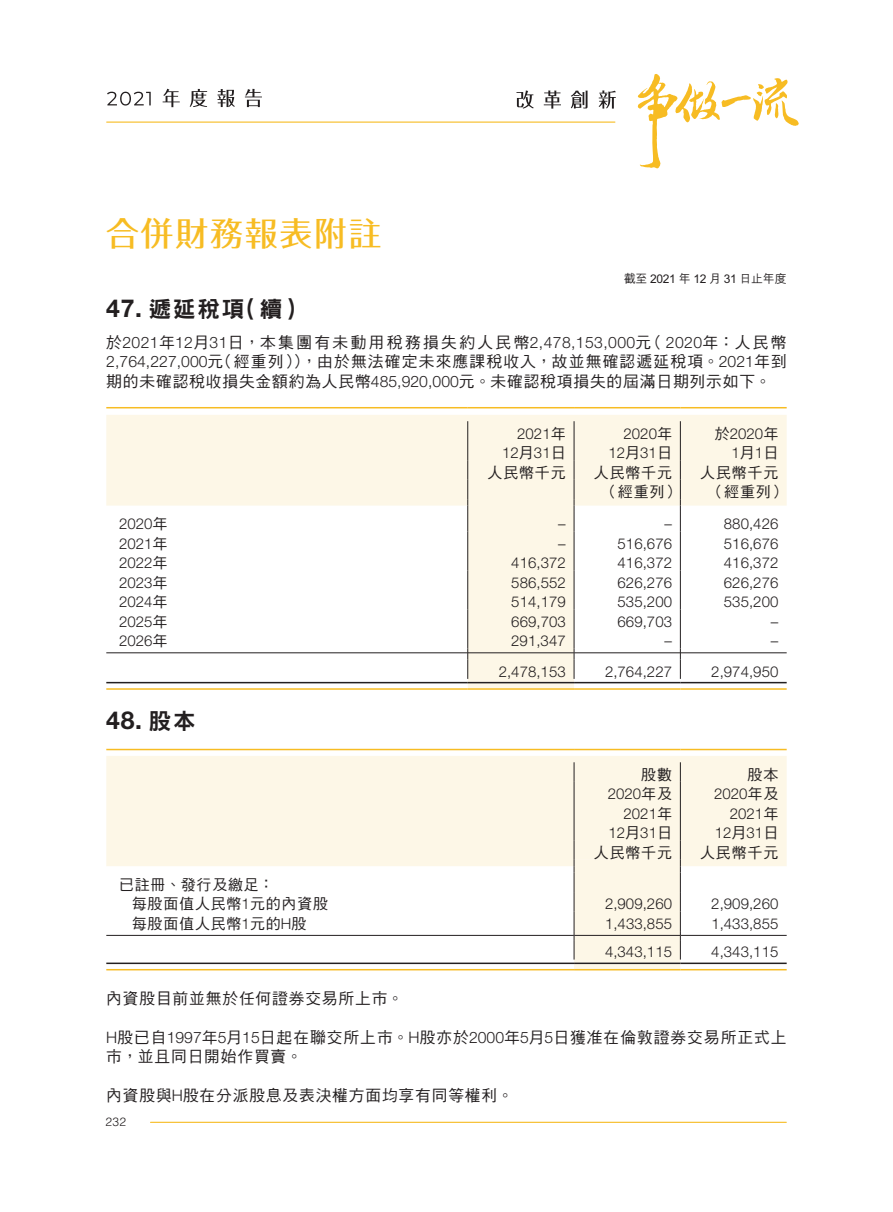
<style>
.page{position:relative;width:893px;height:1212px;background:#fff}
.page>*{position:absolute;margin:0;border:0;box-sizing:border-box;transform-origin:0 0}
.t1{font:500 33px "Folk Pro";letter-spacing:.05em;color:#f7bc23}
.t2{font:700 24.75px "Helvetica Neue LT Std";color:#231f20}
.t3{font:22.5px "DF Hei Std W9";color:#231f20}
.t4{font:15.75px/19.5px "DF Hei Std W5";letter-spacing:.055em;color:#231f20;text-align:justify}
.t5{font:300 15px/19.5px "Helvetica Neue LT Std";letter-spacing:.005em;color:#231f20;text-align:right}
.t6{font:15px/19.5px "DF Hei Std W5";letter-spacing:.055em;color:#231f20}
.t7{font:500 12px "M Hei HK";letter-spacing:-.025em;color:#231f20}
.t8{font:300 12px "Helvetica LT Std";color:#231f20}
.s1{font-family:"Helvetica Neue LT Std";font-weight:700;font-size:24.75px}
.s2{font-family:"Helvetica Neue LT Std";font-weight:300}
.s3{font-family:"DF Hei Std W5";font-weight:400}
.s4{font-family:"DF Hei Std W9";font-weight:400;font-size:22.5px}
</style>
<div class="page">
<hr style="left:151px;top:1122px;width:635px;height:1px;background:#f7bc23">
<hr style="left:107px;top:122px;width:508px;height:1px;background:#f7bc23">
<svg style="left:107px;top:92px;width:44px;height:14px"></svg>
<svg style="left:163px;top:89px;width:17px;height:18px"></svg>
<svg style="left:190px;top:89px;width:17px;height:18px"></svg>
<svg style="left:218px;top:89px;width:17px;height:18px"></svg>
<svg style="left:245px;top:89px;width:17px;height:18px"></svg>
<svg style="left:516px;top:90px;width:18px;height:19px"></svg>
<svg style="left:544px;top:90px;width:17px;height:19px"></svg>
<svg style="left:571px;top:91px;width:17px;height:17px"></svg>
<svg style="left:599px;top:90px;width:17px;height:19px"></svg>
<svg style="left:637px;top:74px;width:162px;height:94px"></svg>
<svg style="left:106px;top:415px;width:681px;height:273px"></svg>
<hr style="left:467px;top:421px;width:1px;height:39px;background:#231f20">
<hr style="left:574px;top:421px;width:1px;height:39px;background:#231f20">
<hr style="left:680px;top:421px;width:1px;height:39px;background:#231f20">
<svg style="left:467px;top:460px;width:1px;height:219px"></svg>
<svg style="left:574px;top:460px;width:1px;height:219px"></svg>
<svg style="left:680px;top:460px;width:1px;height:219px"></svg>
<hr style="left:106px;top:407px;width:362px;height:1px;background:#f7bc23">
<hr style="left:468px;top:407px;width:106px;height:1px;background:#f7bc23">
<hr style="left:574px;top:407px;width:106px;height:1px;background:#f7bc23">
<hr style="left:680px;top:407px;width:107px;height:1px;background:#f7bc23">
<hr style="left:106px;top:652px;width:362px;height:1px;background:#231f20">
<hr style="left:468px;top:652px;width:106px;height:1px;background:#231f20">
<hr style="left:574px;top:652px;width:106px;height:1px;background:#231f20">
<hr style="left:681px;top:652px;width:106px;height:1px;background:#231f20">
<hr style="left:106px;top:682px;width:362px;height:1px;background:#231f20">
<hr style="left:468px;top:682px;width:106px;height:1px;background:#231f20">
<hr style="left:574px;top:682px;width:106px;height:1px;background:#231f20">
<hr style="left:680px;top:682px;width:107px;height:1px;background:#231f20">
<hr style="left:106px;top:688px;width:362px;height:2px;background:#f7bc23">
<hr style="left:468px;top:688px;width:106px;height:2px;background:#f7bc23">
<hr style="left:574px;top:688px;width:106px;height:2px;background:#f7bc23">
<hr style="left:680px;top:688px;width:107px;height:2px;background:#f7bc23">
<div style="left:106px;top:756px;width:681px;height:110px;background:#fdf7e7"></div>
<hr style="left:106px;top:749px;width:468px;height:1px;background:#f7bc23">
<hr style="left:574px;top:749px;width:106px;height:1px;background:#f7bc23">
<hr style="left:680px;top:749px;width:107px;height:1px;background:#f7bc23">
<svg style="left:680px;top:762px;width:1px;height:20px"></svg>
<hr style="left:680px;top:782px;width:1px;height:58px;background:#231f20">
<svg style="left:574px;top:762px;width:1px;height:20px"></svg>
<hr style="left:574px;top:782px;width:1px;height:58px;background:#231f20">
<div style="left:574px;top:840px;width:107px;height:129px;background:#fdf7e7"></div>
<hr style="left:106px;top:935px;width:468px;height:1px;background:#231f20">
<hr style="left:574px;top:935px;width:106px;height:1px;background:#231f20">
<hr style="left:681px;top:935px;width:106px;height:1px;background:#231f20">
<hr style="left:106px;top:962px;width:468px;height:2px;background:#231f20">
<hr style="left:574px;top:962px;width:106px;height:2px;background:#231f20">
<hr style="left:680px;top:962px;width:107px;height:2px;background:#231f20">
<hr style="left:106px;top:969px;width:468px;height:1px;background:#f7bc23">
<hr style="left:574px;top:969px;width:106px;height:1px;background:#f7bc23">
<hr style="left:680px;top:969px;width:107px;height:1px;background:#f7bc23">
<h1 class="t1" style="left:106px;top:205px;width:277px">合併財務報表附註</h1>
<p class="t7" style="left:624px;top:270px;width:164px">截至 2021 年 12 月 31 日止年度</p>
<h3 class="t3" style="left:106px;top:297px;width:201px"><span class="s1">47.</span> 遞延稅項（續）</h3>
<p class="t4" style="left:106px;top:332px;width:682px">於<span class="s2">2021</span>年<span class="s2">12</span>月<span class="s2">31</span>日，本集團有未動用稅務損失約人民幣<span class="s2">2,478,153,000</span>元（<span class="s2">2020</span>年：人民幣<span class="s2">2,764,227,000</span>元（經重列）），由於無法確定未來應課稅收入，故並無確認遞延稅項。<span class="s2">2021</span>年到期的未確認稅收損失金額約為人民幣<span class="s2">485,920,000</span>元。未確認稅項損失的屆滿日期列示如下。</p>
<p class="t5" style="left:502px;top:423px;width:65px">2021<span class="s3">年<br></span>12<span class="s3">月</span>31<span class="s3">日</span></p>
<p class="t5" style="left:608px;top:423px;width:65px">2020<span class="s3">年<br></span>12<span class="s3">月</span>31<span class="s3">日</span></p>
<p class="t5" style="left:715px;top:423px;width:65px"><span class="s3">於</span>2020<span class="s3">年<br></span>1<span class="s3">月</span>1<span class="s3">日</span></p>
<p class="t6" style="left:488px;top:462px;width:80px">人民幣千元</p>
<p class="t6" style="left:594px;top:462px;width:80px">人民幣千元</p>
<p class="t6" style="left:700px;top:462px;width:80px">人民幣千元</p>
<p class="t6" style="left:603px;top:482px;width:78px">（經重列）</p>
<p class="t6" style="left:709px;top:482px;width:78px">（經重列）</p>
<p class="t5" style="left:119px;top:514px;width:50px">2020<span class="s3">年</span></p>
<p class="t5" style="left:558px;top:514px;width:9px">–</p>
<p class="t5" style="left:665px;top:514px;width:9px">–</p>
<p class="t5" style="left:724px;top:514px;width:56px">880,426</p>
<p class="t5" style="left:119px;top:533px;width:50px">2021<span class="s3">年</span></p>
<p class="t5" style="left:558px;top:533px;width:9px">–</p>
<p class="t5" style="left:618px;top:533px;width:56px">516,676</p>
<p class="t5" style="left:724px;top:533px;width:56px">516,676</p>
<p class="t5" style="left:119px;top:553px;width:50px">2022<span class="s3">年</span></p>
<p class="t5" style="left:511px;top:553px;width:56px">416,372</p>
<p class="t5" style="left:618px;top:553px;width:56px">416,372</p>
<p class="t5" style="left:724px;top:553px;width:56px">416,372</p>
<p class="t5" style="left:119px;top:572px;width:50px">2023<span class="s3">年</span></p>
<p class="t5" style="left:511px;top:572px;width:56px">586,552</p>
<p class="t5" style="left:618px;top:572px;width:56px">626,276</p>
<p class="t5" style="left:724px;top:572px;width:56px">626,276</p>
<p class="t5" style="left:119px;top:592px;width:50px">2024<span class="s3">年</span></p>
<p class="t5" style="left:511px;top:592px;width:56px">514,179</p>
<p class="t5" style="left:618px;top:592px;width:56px">535,200</p>
<p class="t5" style="left:724px;top:592px;width:56px">535,200</p>
<p class="t5" style="left:119px;top:611px;width:50px">2025<span class="s3">年</span></p>
<p class="t5" style="left:511px;top:611px;width:56px">669,703</p>
<p class="t5" style="left:618px;top:611px;width:56px">669,703</p>
<p class="t5" style="left:771px;top:611px;width:9px">–</p>
<p class="t5" style="left:119px;top:631px;width:50px">2026<span class="s3">年</span></p>
<p class="t5" style="left:511px;top:631px;width:56px">291,347</p>
<p class="t5" style="left:664px;top:631px;width:9px">–</p>
<p class="t5" style="left:771px;top:631px;width:9px">–</p>
<p class="t5" style="left:499px;top:661px;width:69px">2,478,153</p>
<p class="t5" style="left:605px;top:661px;width:69px">2,764,227</p>
<p class="t5" style="left:711px;top:661px;width:69px">2,974,950</p>
<h2 class="t2" style="left:106px;top:704px;width:91px">48. <span class="s4">股本</span></h2>
<p class="t6" style="left:641px;top:764px;width:32px">股數</p>
<p class="t6" style="left:748px;top:764px;width:32px">股本</p>
<p class="t5" style="left:608px;top:784px;width:66px">2020<span class="s3">年及<br></span>2021<span class="s3">年<br></span>12<span class="s3">月</span>31<span class="s3">日</span></p>
<p class="t5" style="left:714px;top:784px;width:66px">2020<span class="s3">年及<br></span>2021<span class="s3">年<br></span>12<span class="s3">月</span>31<span class="s3">日</span></p>
<p class="t6" style="left:594px;top:842px;width:80px">人民幣千元</p>
<p class="t6" style="left:700px;top:842px;width:80px">人民幣千元</p>
<p class="t6" style="left:132px;top:874px;width:198px;text-indent:-13px">已註冊、發行及繳足：<br>每股面值人民幣<span class="s2">1</span>元的內資股</p>
<p class="t5" style="left:605px;top:894px;width:69px">2,909,260</p>
<p class="t5" style="left:711px;top:894px;width:69px">2,909,260</p>
<p class="t6" style="left:132px;top:913px;width:176px">每股面值人民幣<span class="s2">1</span>元的<span class="s2">H</span>股</p>
<p class="t5" style="left:605px;top:913px;width:69px">1,433,855</p>
<p class="t5" style="left:711px;top:913px;width:69px">1,433,855</p>
<p class="t5" style="left:605px;top:942px;width:69px">4,343,115</p>
<p class="t5" style="left:711px;top:942px;width:69px">4,343,115</p>
<p class="t4" style="left:106px;top:988px;width:298px">內資股目前並無於任何證券交易所上市。</p>
<p class="t4" style="left:106px;top:1027px;width:682px"><span class="s2">H</span>股已自<span class="s2">1997</span>年<span class="s2">5</span>月<span class="s2">15</span>日起在聯交所上市。<span class="s2">H</span>股亦於<span class="s2">2000</span>年<span class="s2">5</span>月<span class="s2">5</span>日獲准在倫敦證券交易所正式上市，並且同日開始作買賣。</p>
<p class="t4" style="left:106px;top:1085px;width:408px">內資股與<span class="s2">H</span>股在分派股息及表決權方面均享有同等權利。</p>
<p class="t8" style="left:106px;top:1114px;width:22px">232</p>
</div>
